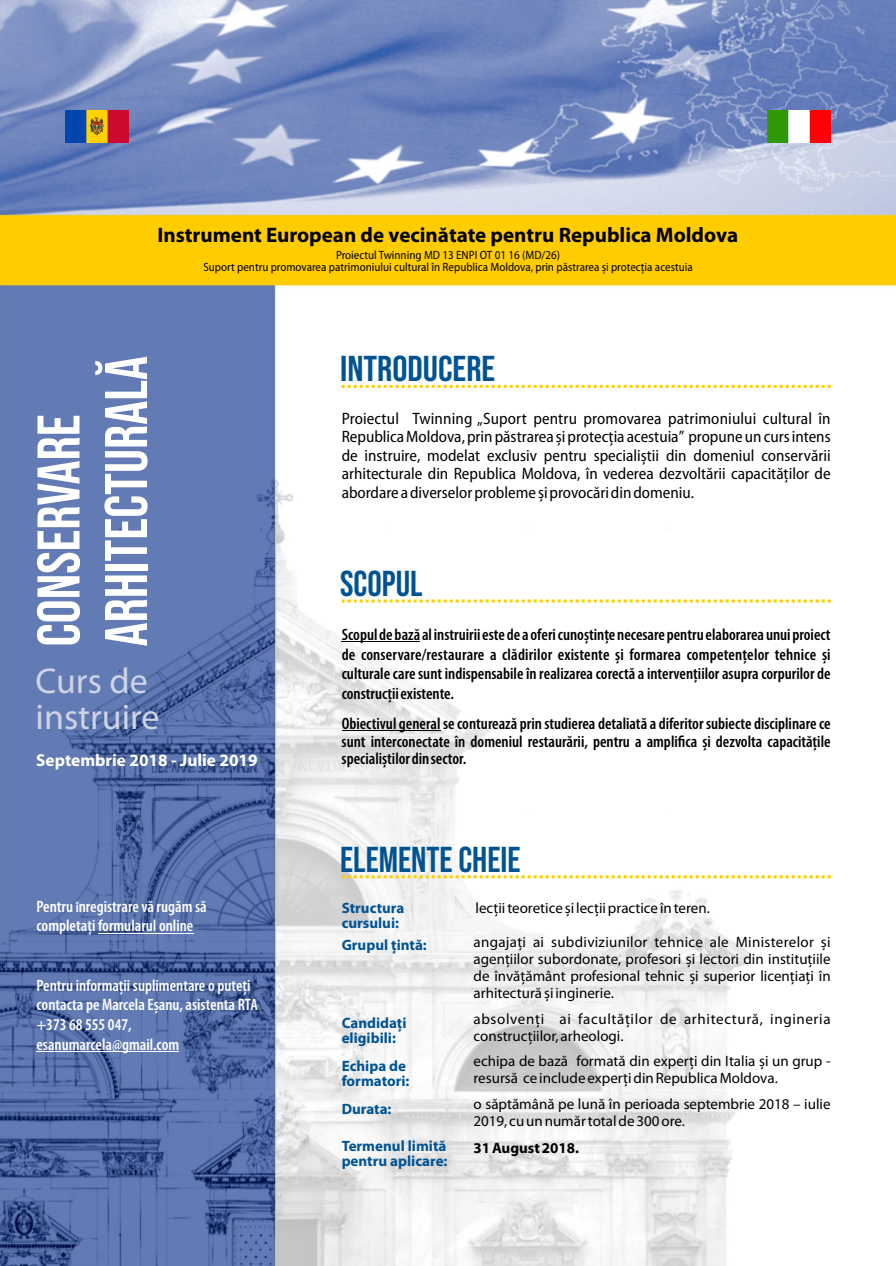
<style>
.page{position:relative;width:896px;height:1266px;background:#fff}
.page>*{position:absolute;margin:0;border:0;box-sizing:border-box;transform-origin:0 0}
.t1{font:60px/67.5px "Bebas Neue";color:#fff}
.t2{font:36px "Bebas Neue";color:#005393}
.t3{font:36px/36px "Myriad Pro";color:#ccd4e5}
.t4{font:36px "Bebas Neue";color:#005393;scale:1.05 1}
.t5{font:700 21px "Myriad Pro";color:#000}
.t6{font:700 17.25px "Myriad Pro";color:#fff}
.t7{font:600 condensed 16.5px/19.8px "Myriad Pro";color:#000;text-align:justify}
.t8{font:semi-condensed 16.5px/18.6px "Myriad Pro";color:#000;text-align:justify}
.t9{font:600 condensed 16.5px/19.8px "Myriad Pro";color:#fff}
.t10{font:15px/17px "Myriad Pro";color:#000}
.t11{font:700 15px/14.9px "Myriad Pro";color:#005393}
.t12{font:15px/17px "Myriad Pro";letter-spacing:.045em;color:#000}
.t13{font:700 15px "Myriad Pro";color:#000}
.t14{font:semi-condensed 12px/12.1px "Myriad Pro";color:#000;text-align:center}
.s1{font-size:15px}
</style>
<div class="page">
<img style="left:0;top:0;width:896px;height:1266px">
<svg style="left:342px;top:385px;width:489px;height:3px"></svg>
<svg style="left:342px;top:599px;width:489px;height:3px"></svg>
<svg style="left:342px;top:875px;width:489px;height:3px"></svg>
<hr style="left:342px;top:641px;width:78px;height:1px;background:#000">
<hr style="left:342px;top:730px;width:99px;height:1px;background:#000">
<img style="left:768px;top:111px;width:63px;height:32px">
<img style="left:65px;top:111px;width:63px;height:32px">
<hr style="left:98px;top:933px;width:95px;height:1px;background:#fff">
<hr style="left:36px;top:1051px;width:143px;height:1px;background:#fff">
<p class="t5" style="left:158px;top:227px;width:582px">Instrument European de vecinătate pentru Republica Moldova</p>
<p class="t14" style="left:203px;top:249px;width:491px">Proiectul Twinning MD 13 ENPI OT 01 16 (MD/26)<br>Suport pentru promovarea patrimoniului cultural în Republica Moldova, prin păstrarea și protecția acestuia</p>
<h1 class="t1" style="left:31px;top:646px;width:292px;rotate:-90deg">CONSERVARE<br>ARHITECTURALĂ</h1>
<h2 class="t3" style="left:36px;top:666px;width:126px">Curs de instruire</h2>
<p class="t6" style="left:36px;top:753px;width:223px">Septembrie 2018 - Julie 2019</p>
<p class="t9" style="left:36px;top:898px;width:172px">Pentru <span class="s1">î</span>nregistrare vă rugăm să completați formularul online</p>
<p class="t9" style="left:36px;top:977px;width:223px">Pentru informații suplimentare o puteți contacta pe Marcela Eșanu, asistenta RTA +373 68 555 047, esanumarcela@gmail.com</p>
<h2 class="t4" style="left:340px;top:354px;width:149px">INTRODUCERE</h2>
<p class="t8" style="left:342px;top:410px;width:490px">Proiectul Twinning „Suport pentru promovarea patrimoniului cultural în Republica Moldova, prin păstrarea și protecția acestuia” propune un curs intens de instruire, modelat exclusiv pentru specialiștii din domeniul conservării arhitecturale din Republica Moldova, în vederea dezvoltării capacităților de abordare a diverselor probleme și provocări din domeniu.</p>
<h2 class="t2" style="left:340px;top:569px;width:84px">SCOPUL</h2>
<p class="t7" style="left:342px;top:626px;width:490px">Scopul de bază al instruirii este de a oferi cunoștințe necesare pentru elaborarea unui proiect de conservare/restaurare a clădirilor existente și formarea competențelor tehnice și culturale care sunt indispensabile în realizarea corectă a intervențiilor asupra corpurilor de construcții existente.</p>
<p class="t7" style="left:342px;top:716px;width:491px;line-height:17.9px">Obiectivul general se conturează prin studierea detaliată a diferitor subiecte disciplinare ce sunt interconectate în domeniul restaurării, pentru a amplifica și dezvolta capacitățile specialiștilor din sector.</p>
<h2 class="t2" style="left:340px;top:845px;width:182px">ELEMENTE CHEIE</h2>
<p class="t10" style="left:475px;top:901px;width:236px">lecţii teoretice și lecţii practice în teren.</p>
<p class="t10" style="left:474px;top:935px;width:359px;text-align:justify">angajaţi ai subdiviziunilor tehnice ale Ministerelor și agenţiilor subordonate, profesori și lectori din instituţiile de învăţământ profesional tehnic și superior licenţiaţi în arhitectură și inginerie.</p>
<p class="t12" style="left:473px;top:1011px;width:359px">absolvenţi ai facultăţilor de arhitectură, ingineria construcţiilor, arheologi.</p>
<p class="t10" style="left:473px;top:1054px;width:359px">echipa de bază formată din experţi din Italia și un grup - resursă ce include experţi din Republica Moldova.</p>
<p class="t10" style="left:473px;top:1096px;width:359px">o săptămână pe lună în perioada septembrie 2018 – iulie<br>2019, cu un număr total de 300 ore.</p>
<p class="t13" style="left:473px;top:1142px;width:107px">31 August 2018.</p>
<p class="t11" style="left:342px;top:902px;width:64px">Structura cursului:</p>
<p class="t11" style="left:342px;top:939px;width:87px">Grupul țintă:</p>
<p class="t11" style="left:342px;top:1017px;width:66px">Candidați eligibili:</p>
<p class="t11" style="left:342px;top:1060px;width:69px">Echipa de formatori:</p>
<p class="t11" style="left:342px;top:1103px;width:51px">Durata:</p>
<p class="t11" style="left:342px;top:1140px;width:107px">Termenul limită pentru aplicare:</p>
</div>
